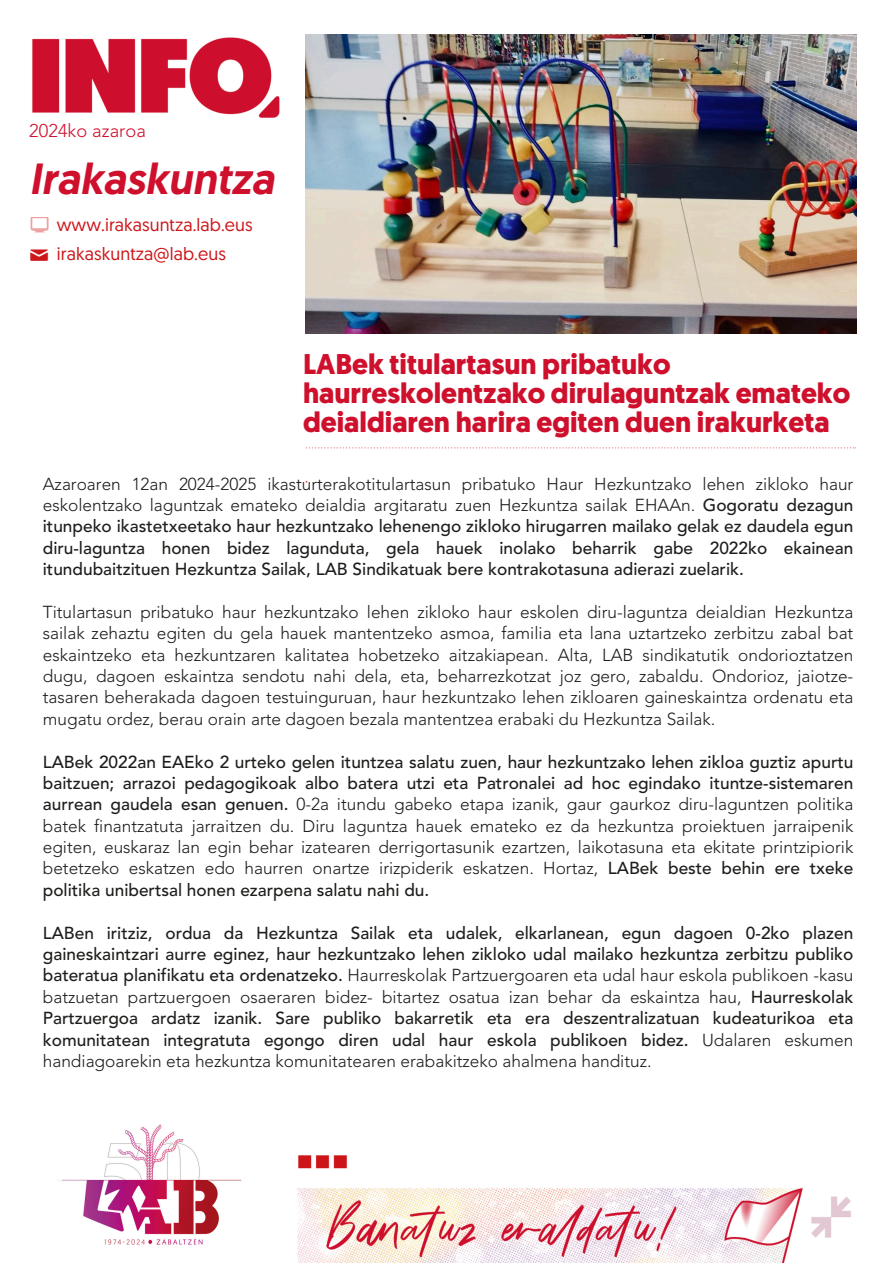
<style>
.page{position:relative;width:894px;height:1264px;background:#fff}
.page>*{position:absolute;margin:0;border:0;box-sizing:border-box;transform-origin:0 0}
.t1{font:italic 500 43.5px "Geomanist";color:#cf102d}
.t2{font:700 28.5px/29.2px "Geomanist";color:#cf102d}
.t3{font:300 18.3px "Avenir LT Pro";letter-spacing:.005em;color:#cf102d}
.t4{font:18px "Geomanist";letter-spacing:.005em;color:#cd171a}
.t5{font:300 17.25px/21.3px "Avenir LT Pro";color:#1d1d1b;text-align:justify}
.t6{font:500 17.25px/21.3px "Avenir LT Pro";color:#1d1d1b;text-align:justify}
.s1{font-family:"entypo";font-size:19.5px}
.s2{font-weight:300}
.s3{font-weight:500}
</style>
<div class="page">
<img style="left:30px;top:34px;width:827px;height:1228px">
<svg style="left:305px;top:447px;width:550px;height:1px"></svg>
<img style="left:43px;top:1113px;width:215px;height:149px">
<svg style="left:31px;top:217px;width:18px;height:15px"></svg>
<img style="left:305px;top:35px;width:550px;height:299px">
<p class="t3" style="left:29px;top:123px;width:118px">2024ko azaroa</p>
<p class="t1" style="left:29px;top:161px;width:246px">Irakaskuntza</p>
<p class="t4" style="left:57px;top:217px;width:197px">www.irakasuntza.lab.eus</p>
<p class="t4" style="left:30px;top:247px;width:197px"><span class="s1">✉</span> irakaskuntza@lab.eus</p>
<p class="t2" style="left:303px;top:352px;width:548px">LABek titulartasun pribatuko haurreskolentzako dirulaguntzak emateko deialdiaren harira egiten duen irakurketa</p>
<h1 class="t6" style="left:43px;top:474px;width:811px"><span class="s2">Azaroaren 12an 2024-2025 ikasturterakotitulartasun pribatuko Haur Hezkuntzako lehen zikloko haur eskolentzako laguntzak emateko deialdia argitaratu zuen Hezkuntza sailak EHAAn.</span> Gogoratu dezagun itunpeko ikastetxeetako haur hezkuntzako lehenengo zikloko hirugarren mailako gelak ez daudela egun diru-laguntza honen bidez lagunduta, gela hauek inolako beharrik gabe 2022ko ekainean itundubaitzituen Hezkuntza Sailak, LAB Sindikatuak bere kontrakotasuna adierazi zuelarik.</h1>
<p class="t5" style="left:43px;top:602px;width:811px">Titulartasun pribatuko haur hezkuntzako lehen zikloko haur eskolen diru-laguntza deialdian Hezkuntza sailak zehaztu egiten du gela hauek mantentzeko asmoa, familia eta lana uztartzeko zerbitzu zabal bat eskaintzeko eta hezkuntzaren kalitatea hobetzeko aitzakiapean. Alta, LAB sindikatutik ondorioztatzen dugu, dagoen eskaintza sendotu nahi dela, eta, beharrezkotzat joz gero, zabaldu. Ondorioz, jaiotze&shy;tasaren beherakada dagoen testuinguruan, haur hezkuntzako lehen zikloaren gaineskaintza ordenatu eta mugatu ordez, berau orain arte dagoen bezala mantentzea erabaki du Hezkuntza Sailak.</p>
<p class="t5" style="left:43px;top:752px;width:811px"><span class="s3">LABek 2022an EAEko 2 urteko gelen ituntzea salatu zuen, haur hezkuntzako lehen zikloa guztiz apurtu baitzuen; arrazoi pedagogikoak albo batera utzi eta Patronalei ad hoc egindako ituntze-sistemaren aurrean gaudela esan genuen.</span> 0-2a itundu gabeko etapa izanik, gaur gaurkoz diru-laguntzen politika batek finantzatuta jarraitzen du. Diru laguntza hauek emateko ez da hezkuntza proiektuen jarraipenik egiten, euskaraz lan egin behar izatearen derrigortasunik ezartzen, laikotasuna eta ekitate printzipiorik betetzeko eskatzen edo haurren onartze irizpiderik eskatzen. Hortaz, <span class="s3">LABek beste behin ere txeke politika unibertsal honen ezarpena salatu nahi du.</span></p>
<p class="t6" style="left:43px;top:923px;width:811px">LABen iritziz, ordua da Hezkuntza Sailak eta udalek, elkarlanean, egun dagoen 0-2ko plazen gaineskaintzari aurre eginez, haur hezkuntzako lehen zikloko udal mailako hezkuntza zerbitzu publiko bateratua planifikatu eta ordenatzeko. <span class="s2">Haurreskolak Partzuergoaren eta udal haur eskola publikoen -kasu batzuetan partzuergoen osaeraren bidez- bitartez osatua izan behar da eskaintza hau,</span> Haurreskolak Partzuergoa ardatz izanik. Sare publiko bakarretik eta era deszentralizatuan kudeaturikoa eta komunitatean integratuta egongo diren udal haur eskola publikoen bidez. <span class="s2">Udalaren eskumen handiagoarekin eta hezkuntza komunitatearen erabakitzeko ahalmena handituz.</span></p>
</div>
